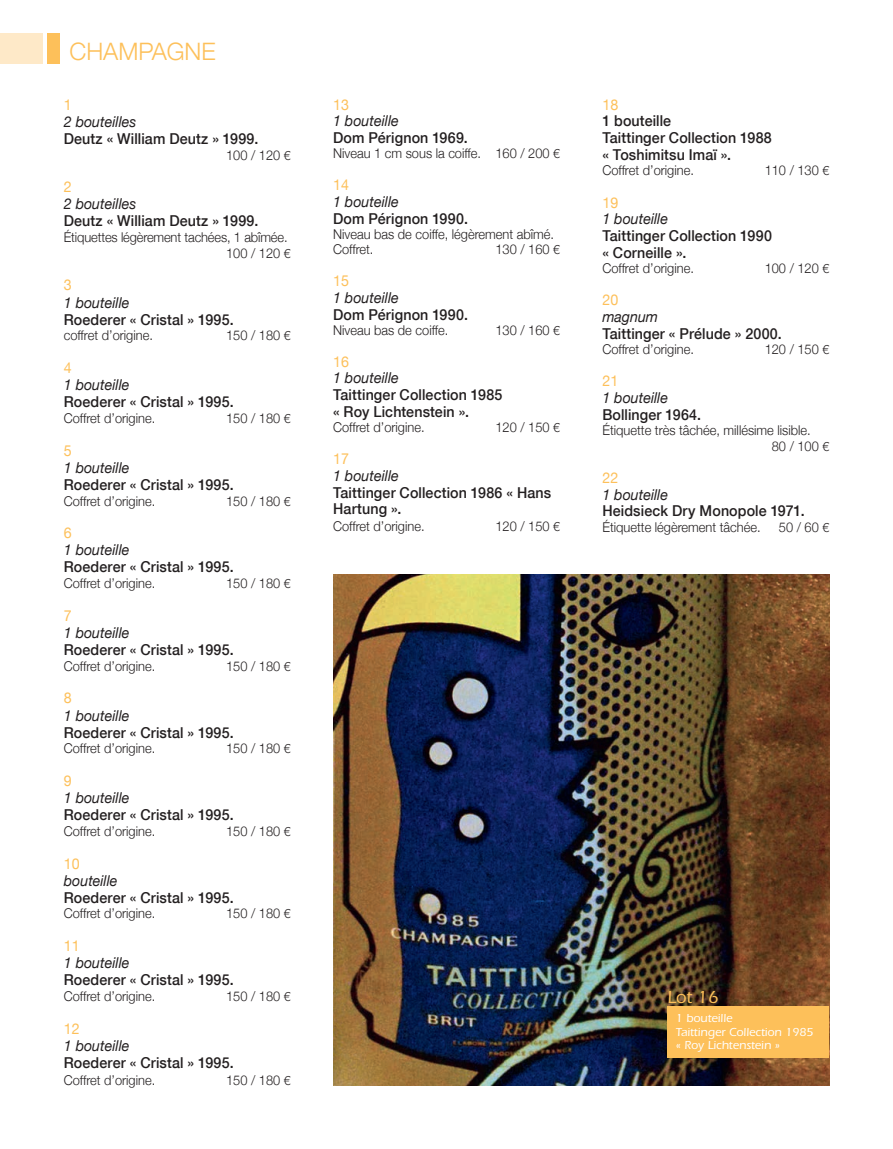
<style>
.page{position:relative;width:893px;height:1149px;background:#fff}
.page>*{position:absolute;margin:0;border:0;box-sizing:border-box;transform-origin:0 0}
.t1{font:300 24px "Helvetica Neue";color:#fdc05a}
.t2{font:500 18px "ITC Eras Std";color:#fdc05a}
.t3{font:500 15px/16.8px "Helvetica Neue";letter-spacing:.01em;color:#231f20;scale:.95 1}
.t4{font:italic 15px "Helvetica Neue";color:#231f20;scale:.95 1}
.t5{font:15px "Helvetica Neue";color:#fdc05a;scale:.95 1}
.t6{font:300 13.5px/15.6px "Helvetica Neue";color:#231f20;scale:.95 1}
.t7{font:500 12px/13.5px "ITC Eras Std";color:#fff}
.s1{font-family:"Helvetica Neue LT Std";font-size:12.75px}
</style>
<div class="page">
<div style="left:47px;top:33px;width:12px;height:31px;background:#fdc05a"></div>
<div style="left:0;top:33px;width:42px;height:31px;background:#fee9c8"></div>
<img style="left:333px;top:574px;width:496px;height:510px">
<div style="left:667px;top:1005px;width:162px;height:51px;background:#fdc05a"></div>
<h1 class="t1" style="left:69px;top:37px;width:148px">CHAMPAGNE</h1>
<p class="t5" style="left:64px;top:95px;width:10px">1</p>
<p class="t4" style="left:64px;top:112px;width:78px">2 bouteilles</p>
<p class="t3" style="left:64px;top:130px;width:206px">Deutz « William Deutz » 1999.</p>
<p class="t6" style="left:226px;top:147px;width:69px">100 / 120 <span class="s1">€</span></p>
<p class="t5" style="left:64px;top:178px;width:10px">2</p>
<p class="t4" style="left:64px;top:195px;width:78px">2 bouteilles</p>
<p class="t3" style="left:64px;top:212px;width:206px">Deutz « William Deutz » 1999.</p>
<p class="t6" style="left:64px;top:229px;width:240px;text-align:right">Étiquettes légèrement tachées, 1 abîmée.<br>100 / 120 <span class="s1">€</span></p>
<p class="t5" style="left:64px;top:276px;width:10px">3</p>
<p class="t4" style="left:64px;top:293px;width:71px">1 bouteille</p>
<p class="t3" style="left:64px;top:311px;width:180px">Roederer « Cristal » 1995.</p>
<p class="t6" style="left:64px;top:327px;width:95px">coffret d’origine.</p>
<p class="t6" style="left:226px;top:327px;width:69px">150 / 180 <span class="s1">€</span></p>
<p class="t5" style="left:64px;top:358px;width:10px">4</p>
<p class="t4" style="left:64px;top:376px;width:71px">1 bouteille</p>
<p class="t3" style="left:64px;top:393px;width:180px">Roederer « Cristal » 1995.</p>
<p class="t6" style="left:64px;top:410px;width:98px">Coffret d’origine.</p>
<p class="t6" style="left:226px;top:410px;width:69px">150 / 180 <span class="s1">€</span></p>
<p class="t5" style="left:64px;top:441px;width:10px">5</p>
<p class="t4" style="left:64px;top:458px;width:71px">1 bouteille</p>
<p class="t3" style="left:64px;top:476px;width:180px">Roederer « Cristal » 1995.</p>
<p class="t6" style="left:64px;top:492px;width:98px">Coffret d’origine.</p>
<p class="t6" style="left:226px;top:492px;width:69px">150 / 180 <span class="s1">€</span></p>
<p class="t5" style="left:64px;top:524px;width:10px">6</p>
<p class="t4" style="left:64px;top:541px;width:71px">1 bouteille</p>
<p class="t3" style="left:64px;top:558px;width:180px">Roederer « Cristal » 1995.</p>
<p class="t6" style="left:64px;top:575px;width:98px">Coffret d’origine.</p>
<p class="t6" style="left:226px;top:575px;width:69px">150 / 180 <span class="s1">€</span></p>
<p class="t5" style="left:64px;top:606px;width:10px">7</p>
<p class="t4" style="left:64px;top:623px;width:71px">1 bouteille</p>
<p class="t3" style="left:64px;top:641px;width:180px">Roederer « Cristal » 1995.</p>
<p class="t6" style="left:64px;top:657px;width:98px">Coffret d’origine.</p>
<p class="t6" style="left:226px;top:657px;width:69px">150 / 180 <span class="s1">€</span></p>
<p class="t5" style="left:64px;top:689px;width:10px">8</p>
<p class="t4" style="left:64px;top:706px;width:71px">1 bouteille</p>
<p class="t3" style="left:64px;top:723px;width:180px">Roederer « Cristal » 1995.</p>
<p class="t6" style="left:64px;top:740px;width:98px">Coffret d’origine.</p>
<p class="t6" style="left:226px;top:740px;width:69px">150 / 180 <span class="s1">€</span></p>
<p class="t5" style="left:64px;top:771px;width:10px">9</p>
<p class="t4" style="left:64px;top:788px;width:71px">1 bouteille</p>
<p class="t3" style="left:64px;top:806px;width:180px">Roederer « Cristal » 1995.</p>
<p class="t6" style="left:64px;top:822px;width:98px">Coffret d’origine.</p>
<p class="t6" style="left:226px;top:822px;width:69px">150 / 180 <span class="s1">€</span></p>
<p class="t5" style="left:64px;top:854px;width:18px">10</p>
<p class="t4" style="left:64px;top:871px;width:58px">bouteille</p>
<p class="t3" style="left:64px;top:888px;width:180px">Roederer « Cristal » 1995.</p>
<p class="t6" style="left:64px;top:905px;width:98px">Coffret d’origine.</p>
<p class="t6" style="left:226px;top:905px;width:69px">150 / 180 <span class="s1">€</span></p>
<p class="t5" style="left:64px;top:936px;width:18px">11</p>
<p class="t4" style="left:64px;top:953px;width:71px">1 bouteille</p>
<p class="t3" style="left:64px;top:971px;width:180px">Roederer « Cristal » 1995.</p>
<p class="t6" style="left:64px;top:987px;width:98px">Coffret d’origine.</p>
<p class="t6" style="left:226px;top:987px;width:69px">150 / 180 <span class="s1">€</span></p>
<p class="t5" style="left:64px;top:1019px;width:18px">12</p>
<p class="t4" style="left:64px;top:1036px;width:71px">1 bouteille</p>
<p class="t3" style="left:64px;top:1053px;width:180px">Roederer « Cristal » 1995.</p>
<p class="t6" style="left:64px;top:1071px;width:98px">Coffret d’origine.</p>
<p class="t6" style="left:226px;top:1071px;width:69px">150 / 180 <span class="s1">€</span></p>
<p class="t5" style="left:333px;top:95px;width:18px">13</p>
<p class="t4" style="left:333px;top:112px;width:71px">1 bouteille</p>
<p class="t3" style="left:333px;top:129px;width:143px">Dom Pérignon 1969.</p>
<p class="t6" style="left:333px;top:145px;width:240px">Niveau 1 cm sous la coiffe. 160 / 200 <span class="s1">€</span></p>
<p class="t5" style="left:333px;top:176px;width:18px">14</p>
<p class="t4" style="left:333px;top:192px;width:71px">1 bouteille</p>
<p class="t3" style="left:333px;top:210px;width:143px">Dom Pérignon 1990.</p>
<p class="t6" style="left:333px;top:226px;width:234px;line-height:15.1px">Niveau bas de coiffe, légèrement abîmé.<br>Coffret.</p>
<p class="t6" style="left:495px;top:241px;width:69px">130 / 160 <span class="s1">€</span></p>
<p class="t5" style="left:333px;top:272px;width:18px">15</p>
<p class="t4" style="left:333px;top:288px;width:71px">1 bouteille</p>
<p class="t3" style="left:333px;top:305px;width:143px">Dom Pérignon 1990.</p>
<p class="t6" style="left:333px;top:322px;width:123px">Niveau bas de coiffe.</p>
<p class="t6" style="left:495px;top:322px;width:69px">130 / 160 <span class="s1">€</span></p>
<p class="t5" style="left:333px;top:352px;width:18px">16</p>
<p class="t4" style="left:333px;top:369px;width:71px">1 bouteille</p>
<p class="t3" style="left:333px;top:386px;width:180px">Taittinger Collection 1985 « Roy Lichtenstein ».</p>
<p class="t6" style="left:333px;top:419px;width:98px">Coffret d’origine.</p>
<p class="t6" style="left:495px;top:419px;width:69px">120 / 150 <span class="s1">€</span></p>
<p class="t5" style="left:333px;top:449px;width:18px">17</p>
<p class="t4" style="left:333px;top:466px;width:71px">1 bouteille</p>
<p class="t3" style="left:333px;top:483px;width:231px">Taittinger Collection 1986 « Hans<br>Hartung ».</p>
<p class="t6" style="left:333px;top:518px;width:98px">Coffret d’origine.</p>
<p class="t6" style="left:495px;top:518px;width:69px">120 / 150 <span class="s1">€</span></p>
<p class="t5" style="left:602px;top:95px;width:18px">18</p>
<p class="t3" style="left:602px;top:112px;width:180px">1 bouteille<br>Taittinger Collection 1988 « Toshimitsu Imaï ».</p>
<p class="t6" style="left:602px;top:162px;width:98px">Coffret d’origine.</p>
<p class="t6" style="left:765px;top:162px;width:69px">110 / 130 <span class="s1">€</span></p>
<p class="t5" style="left:602px;top:193px;width:18px">19</p>
<p class="t4" style="left:602px;top:210px;width:71px">1 bouteille</p>
<p class="t3" style="left:602px;top:227px;width:180px">Taittinger Collection 1990 « Corneille ».</p>
<p class="t6" style="left:602px;top:260px;width:98px">Coffret d’origine.</p>
<p class="t6" style="left:765px;top:260px;width:69px">100 / 120 <span class="s1">€</span></p>
<p class="t5" style="left:602px;top:291px;width:18px">20</p>
<p class="t4" style="left:602px;top:308px;width:60px">magnum</p>
<p class="t3" style="left:602px;top:325px;width:190px">Taittinger « Prélude » 2000.</p>
<p class="t6" style="left:602px;top:341px;width:98px">Coffret d’origine.</p>
<p class="t6" style="left:765px;top:341px;width:69px">120 / 150 <span class="s1">€</span></p>
<p class="t5" style="left:602px;top:372px;width:18px">21</p>
<p class="t4" style="left:602px;top:389px;width:71px">1 bouteille</p>
<p class="t3" style="left:602px;top:406px;width:105px">Bollinger 1964.</p>
<p class="t6" style="left:772px;top:422px;width:62px;text-indent:-169px">Étiquette très tâchée, millésime lisible.<br>80 / 100 <span class="s1">€</span></p>
<p class="t5" style="left:602px;top:468px;width:18px">22</p>
<p class="t4" style="left:602px;top:485px;width:71px">1 bouteille</p>
<p class="t3" style="left:602px;top:502px;width:214px">Heidsieck Dry Monopole 1971.</p>
<p class="t6" style="left:602px;top:518px;width:168px">Étiquette légèrement tâchée.</p>
<p class="t6" style="left:779px;top:518px;width:54px">50 / 60 <span class="s1">€</span></p>
<h2 class="t2" style="left:667px;top:986px;width:53px">Lot 16</h2>
<p class="t7" style="left:676px;top:1011px;width:139px">1 bouteille<br>Taittinger Collection 1985 « Roy Lichtenstein »</p>
</div>
